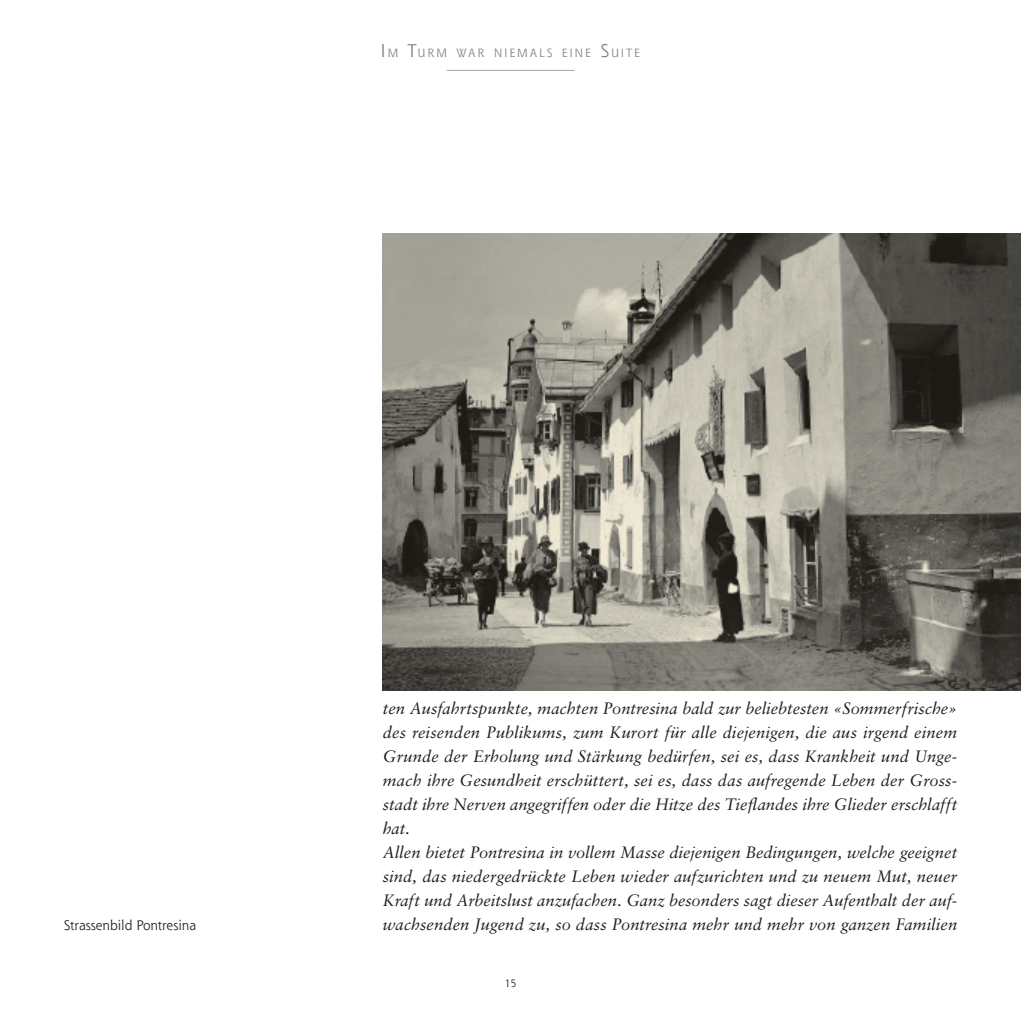
<style>
.page{position:relative;width:1021px;height:1021px;background:#fff}
.page>*{position:absolute;margin:0;border:0;box-sizing:border-box;transform-origin:0 0}
.t1{font:italic 16.5px/24px "Sabon";letter-spacing:.005em;color:#231f20}
.t2{font:13.5px "Shannon";color:#231f20}
.t3{font:11.7px "Shannon Book SC650";letter-spacing:.155em;color:#808285}
.t4{font:10.5px "Shannon";color:#231f20}
.s1{font-size:18px}
</style>
<div class="page">
<hr style="left:446px;top:70px;width:128px;height:1px;background:#a4a5a9">
<img style="left:383px;top:234px;width:637px;height:456px">
<p class="t3" style="left:380px;top:45px;width:261px"><span class="s1">I</span>M <span class="s1">T</span>URM WAR NI EMALS EI NE <span class="s1">S</span>UIT E</p>
<p class="t1" style="left:383px;top:696px;width:576px">ten Ausfahrtspunkte, machten Pontresina bald zur beliebtesten «Sommerfrische» des reisenden Publikums, zum Kurort für alle diejenigen, die aus irgend einem Grunde der Erholung und Stärkung bedürfen, sei es, dass Krankheit und Unge&shy;mach ihre Gesundheit erschüttert, sei es, dass das aufregende Leben der Gross&shy;stadt ihre Nerven angegriffen oder die Hitze des Tieflandes ihre Glieder erschlafft hat.<br>Allen bietet Pontresina in vollem Masse diejenigen Bedingungen, welche geeignet sind, das niedergedrückte Leben wieder aufzurichten und zu neuem Mut, neuer Kraft und Arbeitslust anzufachen. Ganz besonders sagt dieser Aufenthalt der auf-</p>
<p class="t2" style="left:64px;top:916px;width:134px">Strassenbild Pontresina</p>
<p class="t1" style="left:383px;top:912px;width:576px">wachsenden Jugend zu, so dass Pontresina mehr und mehr von ganzen Familien</p>
<p class="t4" style="left:504px;top:976px;width:14px">15</p>
</div>
